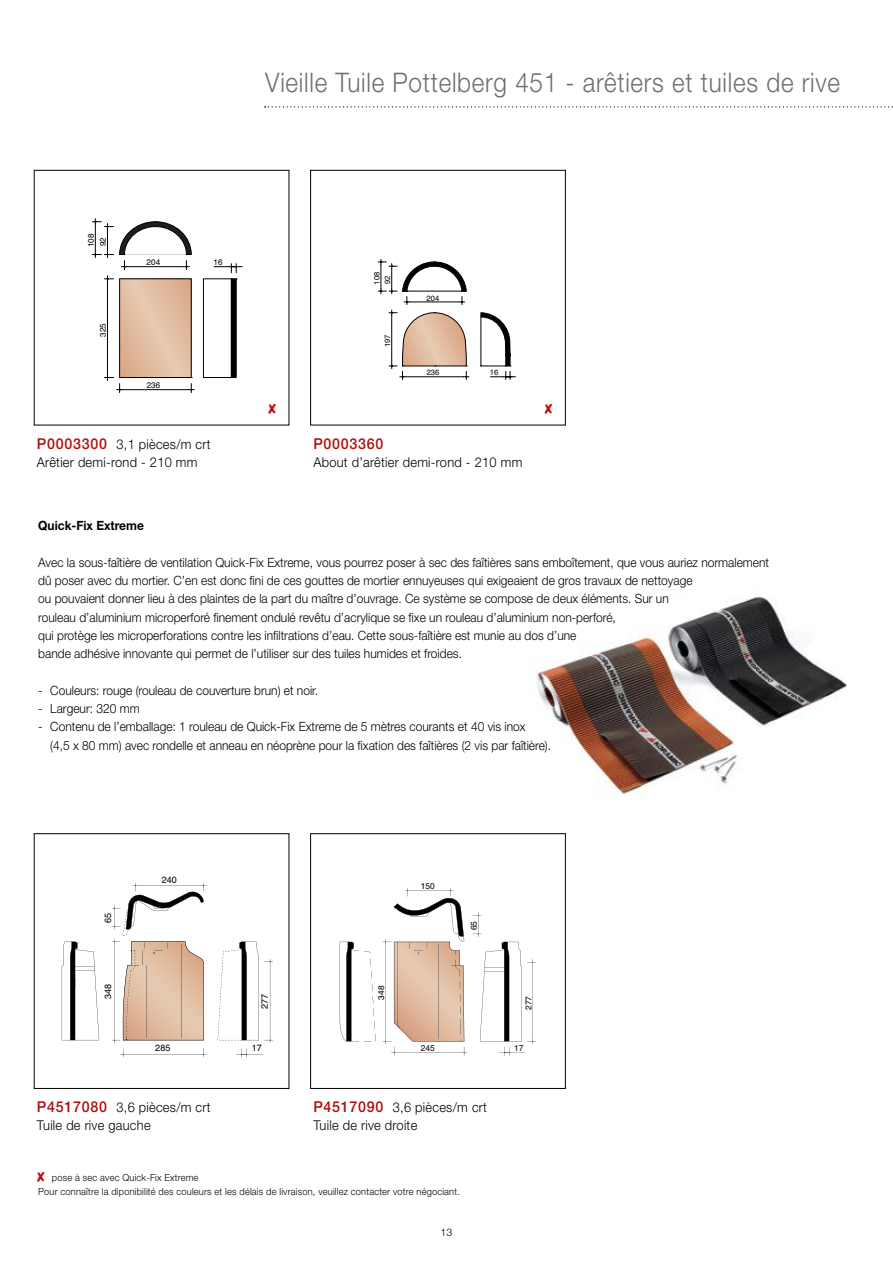
<style>
.page{position:relative;width:893px;height:1263px;background:#fff}
.page>*{position:absolute;margin:0;border:0;box-sizing:border-box;transform-origin:0 0}
.t1{font:300 27px "Helvetica Neue LT Std";letter-spacing:.03em;color:#706f6f;scale:.9 1}
.t2{font:19.5px "Dom Casual Std";color:#c00d0e;scale:1.25 1}
.t3{font:500 15px "Helvetica Neue LT Std";letter-spacing:.05em;color:#ae0f0a;scale:.95 1}
.t4{font:300 13.5px/18px "Helvetica Neue LT Std";letter-spacing:.02em;color:#000;scale:.95 1}
.t5{font:300 12.75px/18.3px "Helvetica Neue LT Std";color:#000;scale:.94 1}
.t6{font:700 12.75px "Helvetica Neue LT Std";color:#000;scale:.94 1}
.t7{font:300 10.5px "Helvetica Neue LT Std";color:#000}
.t8{font:300 9.75px/14.4px "Helvetica Neue LT Std";letter-spacing:.02em;color:#000;scale:.95 1}
.t9{font:9.15px "Helvetica";color:#010202}
.t10{font:8.4px "Helvetica";color:#000}
.t11{font:8.1px/12.1px "Helvetica";color:#010202}
.t12{font:7.65px/10.8px "Helvetica";color:#010202}
.s1{font-weight:500;font-size:15px;color:#ae0f0a}
.s2{font-family:"Dom Casual Std";font-weight:400;font-size:19.5px;color:#c00d0e}
</style>
<div class="page">
<svg style="left:265px;top:106px;width:628px;height:1px"></svg>
<svg style="left:92px;top:219px;width:150px;height:174px"></svg>
<svg style="left:62px;top:883px;width:211px;height:174px"></svg>
<div style="left:34px;top:833px;width:255px;height:256px;border:1px solid #000"></div>
<svg style="left:378px;top:259px;width:137px;height:121px"></svg>
<div style="left:310px;top:170px;width:256px;height:255px;border:1px solid #000"></div>
<svg style="left:340px;top:942px;width:36px;height:100px"></svg>
<svg style="left:383px;top:888px;width:153px;height:168px"></svg>
<div style="left:310px;top:833px;width:256px;height:256px;border:1px solid #000"></div>
<img style="left:536px;top:589px;width:311px;height:207px">
<h1 class="t1" style="left:265px;top:65px;width:640px">Vieille Tuile Pottelberg 451 - arêtiers et tuiles de rive</h1>
<p class="t11" style="left:85px;top:247px;width:15px;rotate:-90deg">108<br>92</p>
<p class="t11" style="left:97px;top:337px;width:15px;rotate:-90deg">325</p>
<p class="t11" style="left:147px;top:256px;width:15px">204</p>
<p class="t11" style="left:147px;top:379px;width:15px">236</p>
<p class="t11" style="left:213px;top:256px;width:11px">16</p>
<p class="t4" style="left:37px;top:435px;width:184px"><span class="s1">P0003300</span> 3,1 pièces/m crt<br>Arêtier demi-rond - 210 mm</p>
<p class="t12" style="left:372px;top:285px;width:14px;rotate:-90deg">108<br>92</p>
<p class="t12" style="left:382px;top:347px;width:14px;rotate:-90deg">197</p>
<p class="t12" style="left:427px;top:293px;width:14px">204</p>
<p class="t12" style="left:427px;top:367px;width:14px">236</p>
<p class="t12" style="left:490px;top:367px;width:10px">16</p>
<h2 class="t2" style="left:268px;top:395px;width:8px">x</h2>
<h2 class="t2" style="left:544px;top:395px;width:8px">x</h2>
<p class="t3" style="left:313px;top:434px;width:75px">P0003360</p>
<p class="t4" style="left:313px;top:453px;width:221px">About d’arêtier demi-rond - 210 mm</p>
<p class="t6" style="left:38px;top:518px;width:114px">Quick-Fix Extreme</p>
<p class="t5" style="left:38px;top:553px;width:779px">Avec la sous-faîtière de ventilation Quick-Fix Extreme, vous pourrez poser à sec des faîtières sans emboîtement, que vous auriez normalement dû poser avec du mortier. C’en est donc fini de ces gouttes de mortier ennuyeuses qui exigeaient de gros travaux de nettoyage<br>ou pouvaient donner lieu à des plaintes de la part du maître d’ouvrage. Ce système se compose de deux éléments. Sur un<br>rouleau d’aluminium microperforé finement ondulé revêtu d’acrylique se fixe un rouleau d’aluminium non-perforé,<br>qui protège les microperforations contre les infiltrations d’eau. Cette sous-faîtière est munie au dos d’une<br>bande adhésive innovante qui permet de l’utiliser sur des tuiles humides et froides.</p>
<p class="t5" style="left:38px;top:681px;width:299px">- Couleurs: rouge (rouleau de couverture brun) et noir.</p>
<p class="t5" style="left:38px;top:699px;width:109px">- Largeur: 320 mm</p>
<p class="t5" style="left:50px;top:717px;width:534px;text-indent:-12px">- Contenu de l’emballage: 1 rouleau de Quick-Fix Extreme de 5 mètres courants et 40 vis inox<br>(4,5 x 80 mm) avec rondelle et anneau en néoprène pour la fixation des faîtières (2 vis par faîtière).</p>
<p class="t9" style="left:101px;top:923px;width:12px;rotate:-90deg">65</p>
<p class="t9" style="left:101px;top:999px;width:17px;rotate:-90deg">348</p>
<p class="t9" style="left:162px;top:873px;width:17px">240</p>
<p class="t9" style="left:258px;top:1009px;width:17px;rotate:-90deg">277</p>
<p class="t9" style="left:155px;top:1041px;width:17px">285</p>
<p class="t9" style="left:252px;top:1041px;width:12px">17</p>
<p class="t4" style="left:37px;top:1098px;width:184px"><span class="s1">P4517080</span> 3,6 pièces/m crt<br>Tuile de rive gauche</p>
<p class="t10" style="left:375px;top:1000px;width:16px;rotate:-90deg">348</p>
<p class="t10" style="left:421px;top:880px;width:16px">150</p>
<p class="t10" style="left:467px;top:930px;width:11px;rotate:-90deg">65</p>
<p class="t10" style="left:421px;top:1042px;width:16px">245</p>
<p class="t4" style="left:313px;top:1098px;width:184px"><span class="s1">P4517090</span> 3,6 pièces/m crt<br>Tuile de rive droite</p>
<p class="t8" style="left:37px;top:1170px;width:447px"><span class="s2">x</span> pose à sec avec Quick-Fix Extreme<br>Pour connaître la diponibilité des couleurs et les délais de livraison, veuillez contacter votre négociant.</p>
<p class="t7" style="left:441px;top:1226px;width:13px">13</p>
<p class="t10" style="left:522px;top:1010px;width:16px;rotate:-90deg">277</p>
<p class="t10" style="left:514px;top:1042px;width:11px">17</p>
</div>
